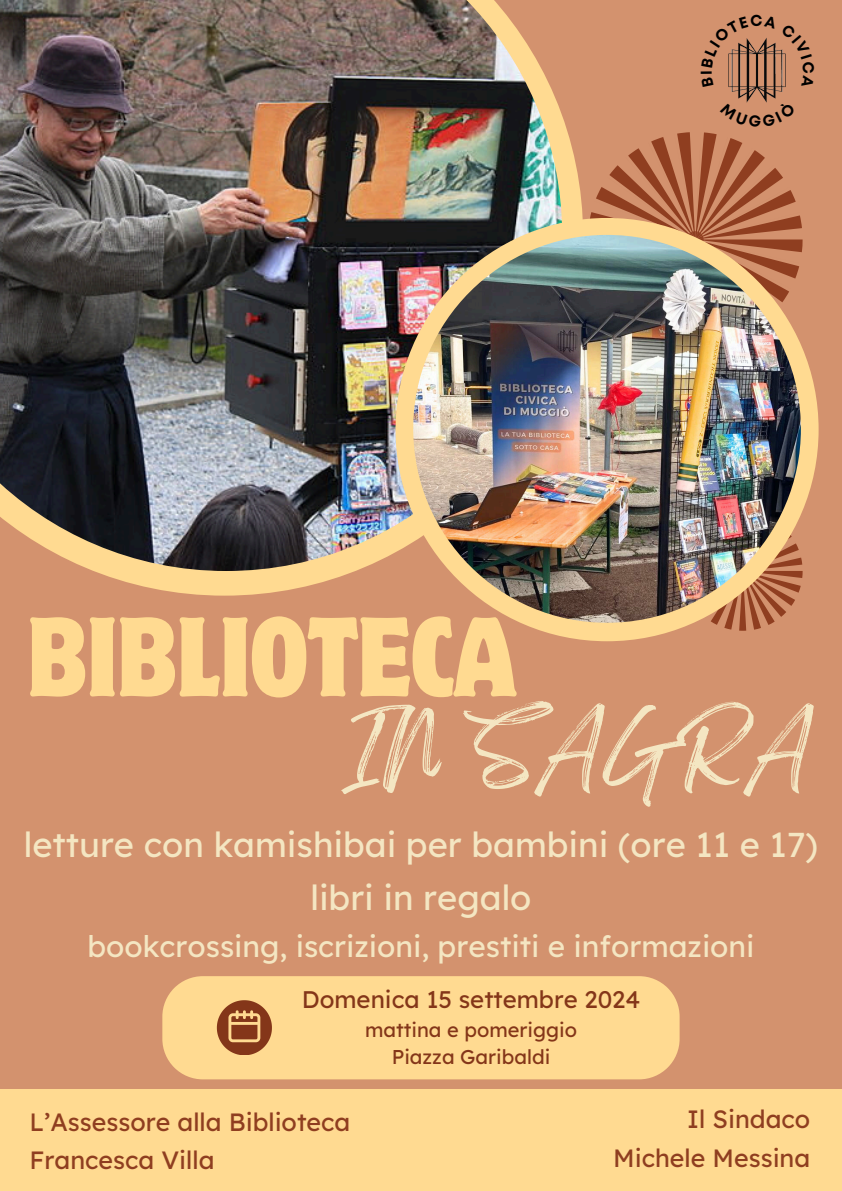
<style>
.page{position:relative;width:842px;height:1191px;background:#fff}
.page>*{position:absolute;margin:0;border:0;box-sizing:border-box;transform-origin:0 0}
.t1{font:condensed 100px "Motter Corpus ITC Std";color:#ffda91}
.t2{font:80px "Feeling Passionate";color:#f4e6c2}
.t3{font:34.5px/52.5px "Lexend Deca";color:#f4e6c2;text-align:center}
.t4{font:29.7px "Lexend Deca";color:#f4e6c2}
.t5{font:25px/38.2px "Lexend Deca";color:#8f3e20}
.t6{font:24px "Lexend Deca";color:#843619}
.t7{font:20px "Lexend Deca";color:#843619}
</style>
<div class="page">
<div style="left:0;top:0;width:842px;height:1190px;background:#d3926e"></div>
<svg style="left:94px;top:116px;width:489px;height:479px;fill:#ffda91"></svg>
<svg style="left:588px;top:132px;width:214px;height:192px"></svg>
<svg style="left:684px;top:522px;width:118px;height:108px"></svg>
<img style="left:0;top:0;width:562px;height:571px">
<div style="left:395px;top:218px;width:424px;height:423px;background:#ffda91;border-radius:50%"></div>
<img style="left:413px;top:235px;width:388px;height:387px;border-radius:50%">
<div style="left:162px;top:976px;width:518px;height:103px;background:#ffda91"></div>
<svg style="left:217px;top:1000px;width:55px;height:54px"></svg>
<div style="left:0;top:1089px;width:842px;height:101px;background:#ffda91"></div>
<img style="left:731px;top:88px;width:52px;height:12px">
<svg style="left:728px;top:38px;width:58px;height:50px"></svg>
<p class="t1" style="left:28px;top:617px;width:490px">BIBLIOTECA</p>
<p class="t2" style="left:343px;top:683px;width:471px">IN SAGRA</p>
<p class="t3" style="left:24px;top:818px;width:796px">letture con kamishibai per bambini (ore 11 e 17) libri in regalo</p>
<p class="t4" style="left:87px;top:927px;width:669px">bookcrossing, iscrizioni, prestiti e informazioni</p>
<p class="t6" style="left:302px;top:983px;width:340px">Domenica 15 settembre 2024</p>
<h1 class="t7" style="left:365px;top:1016px;width:213px">mattina e pomeriggio</h1>
<h2 class="t7" style="left:392px;top:1044px;width:160px">Piazza Garibaldi</h2>
<p class="t5" style="left:29px;top:1101px;width:323px">L’Assessore alla Biblioteca<br>Francesca Villa</p>
<p class="t5" style="left:613px;top:1099px;width:199px;text-align:right">Il Sindaco<br>Michele Messina</p>
</div>
